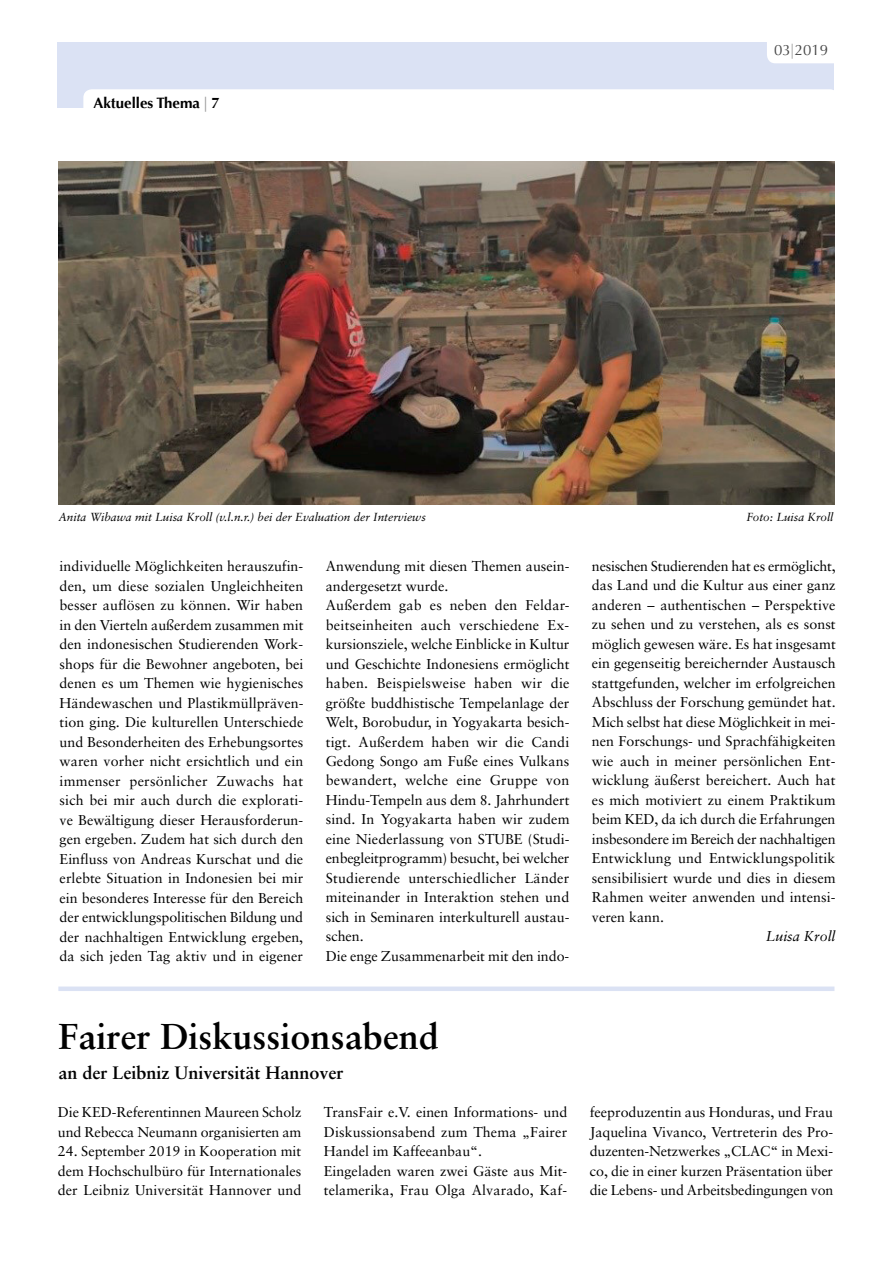
<style>
.page{position:relative;width:893px;height:1263px;background:#fff}
.page>*{position:absolute;margin:0;border:0;box-sizing:border-box;transform-origin:0 0}
.t1{font:700 36px "Sabon LT";color:#000}
.t2{font:700 18px "Sabon LT";color:#000}
.t3{font:700 15px "Optima";color:#000}
.t4{font:15px "Optima";color:#474747}
.t5{font:14.25px/19.5px "Sabon LT";color:#000;text-align:justify}
.t6{font:italic 14.25px "Sabon LT";color:#000}
.t7{font:italic 11.7px "Sabon LT";color:#000}
.s1{font-family:"Myriad Pro";font-weight:400;font-stretch:condensed;color:#9c9d9d}
.s2{font-family:"Myriad Pro";font-stretch:condensed;color:#ababab}
</style>
<div class="page">
<div style="left:58px;top:42px;width:776px;height:66px;background:#dbe2f4"></div>
<div style="left:767px;top:26px;width:75px;height:37px;background:#fff;border-radius:9px"></div>
<div style="left:83px;top:89px;width:755px;height:38px;background:#fff;border-radius:9px"></div>
<img style="left:58px;top:162px;width:776px;height:343px">
<div style="left:58px;top:986px;width:776px;height:5px;background:#dbe2f4"></div>
<p class="t3" style="left:93px;top:94px;width:128px">Aktuelles Thema <span class="s1">|</span> 7</p>
<p class="t4" style="left:774px;top:41px;width:56px">03<span class="s2">|</span>2019</p>
<p class="t7" style="left:58px;top:511px;width:369px">Anita Wibawa mit Luisa Kroll (v.l.n.r.) bei der Evaluation der Interviews</p>
<p class="t7" style="left:746px;top:511px;width:89px">Foto: Luisa Kroll</p>
<p class="t5" style="left:60px;top:556px;width:245px">individuelle Möglichkeiten herauszufin&shy;den, um diese sozialen Ungleichheiten besser auflösen zu können. Wir haben in den Vierteln außerdem zusammen mit den indonesischen Studierenden Work&shy;shops für die Bewohner angeboten, bei denen es um Themen wie hygienisches Händewaschen und Plastikmüllpräven&shy;tion ging. Die kulturellen Unterschiede und Besonderheiten des Erhebungsortes waren vorher nicht ersichtlich und ein immenser persönlicher Zuwachs hat sich bei mir auch durch die explorati&shy;ve Bewältigung dieser Herausforderun&shy;gen ergeben. Zudem hat sich durch den Einfluss von Andreas Kurschat und die erlebte Situation in Indonesien bei mir ein besonderes Interesse für den Bereich der entwicklungspolitischen Bildung und der nachhaltigen Entwicklung ergeben, da sich jeden Tag aktiv und in eigener</p>
<p class="t5" style="left:326px;top:556px;width:245px;text-align:left">Anwendung mit diesen Themen ausein&shy;andergesetzt wurde.<br>Außerdem gab es neben den Feldar&shy;beitseinheiten auch verschiedene Ex&shy;kursionsziele, welche Einblicke in Kultur und Geschichte Indonesiens ermöglicht haben. Beispielsweise haben wir die größte buddhistische Tempelanlage der Welt, Borobudur, in Yogyakarta besich&shy;tigt. Außerdem haben wir die Candi Gedong Songo am Fuße eines Vulkans bewandert, welche eine Gruppe von Hindu-Tempeln aus dem 8. Jahrhundert sind. In Yogyakarta haben wir zudem eine Niederlassung von STUBE (Studi&shy;enbegleitprogramm) besucht, bei welcher Studierende unterschiedlicher Länder miteinander in Interaktion stehen und sich in Seminaren interkulturell austau&shy;schen.<br>Die enge Zusammenarbeit mit den indo-</p>
<p class="t5" style="left:592px;top:556px;width:245px">nesischen Studierenden hat es ermöglicht, das Land und die Kultur aus einer ganz anderen – authentischen – Perspektive zu sehen und zu verstehen, als es sonst möglich gewesen wäre. Es hat insgesamt ein gegenseitig bereichernder Austausch stattgefunden, welcher im erfolgreichen Abschluss der Forschung gemündet hat.<br>Mich selbst hat diese Möglichkeit in mei&shy;nen Forschungs- und Sprachfähigkeiten wie auch in meiner persönlichen Ent&shy;wicklung äußerst bereichert. Auch hat es mich motiviert zu einem Praktikum beim KED, da ich durch die Erfahrungen insbesondere im Bereich der nachhaltigen Entwicklung und Entwicklungspolitik sensibilisiert wurde und dies in diesem Rahmen weiter anwenden und intensi&shy;veren kann.</p>
<p class="t6" style="left:766px;top:928px;width:71px">Luisa Kroll</p>
<h1 class="t1" style="left:59px;top:1014px;width:382px">Fairer Diskussionsabend</h1>
<p class="t2" style="left:59px;top:1061px;width:287px">an der Leibniz Universität Hannover</p>
<p class="t5" style="left:58px;top:1102px;width:245px">Die KED-Referentinnen Maureen Scholz und Rebecca Neumann organisierten am</p>
<p class="t5" style="left:58px;top:1141px;width:245px">24. September 2019 in Kooperation mit dem Hochschulbüro für Internationales der Leibniz Universität Hannover und</p>
<p class="t5" style="left:324px;top:1102px;width:245px;text-align:left">TransFair e.V. einen Informations- und Diskussionsabend zum Thema „Fairer Handel im Kaffeeanbau“.<br>Eingeladen waren zwei Gäste aus Mit&shy;telamerika, Frau Olga Alvarado, Kaf-</p>
<p class="t5" style="left:590px;top:1102px;width:245px">feeproduzentin aus Honduras, und Frau Jaquelina Vivanco, Vertreterin des Pro&shy;duzenten-Netzwerkes „CLAC“ in Mexi&shy;co, die in einer kurzen Präsentation über die Lebens- und Arbeitsbedingungen von</p>
</div>
